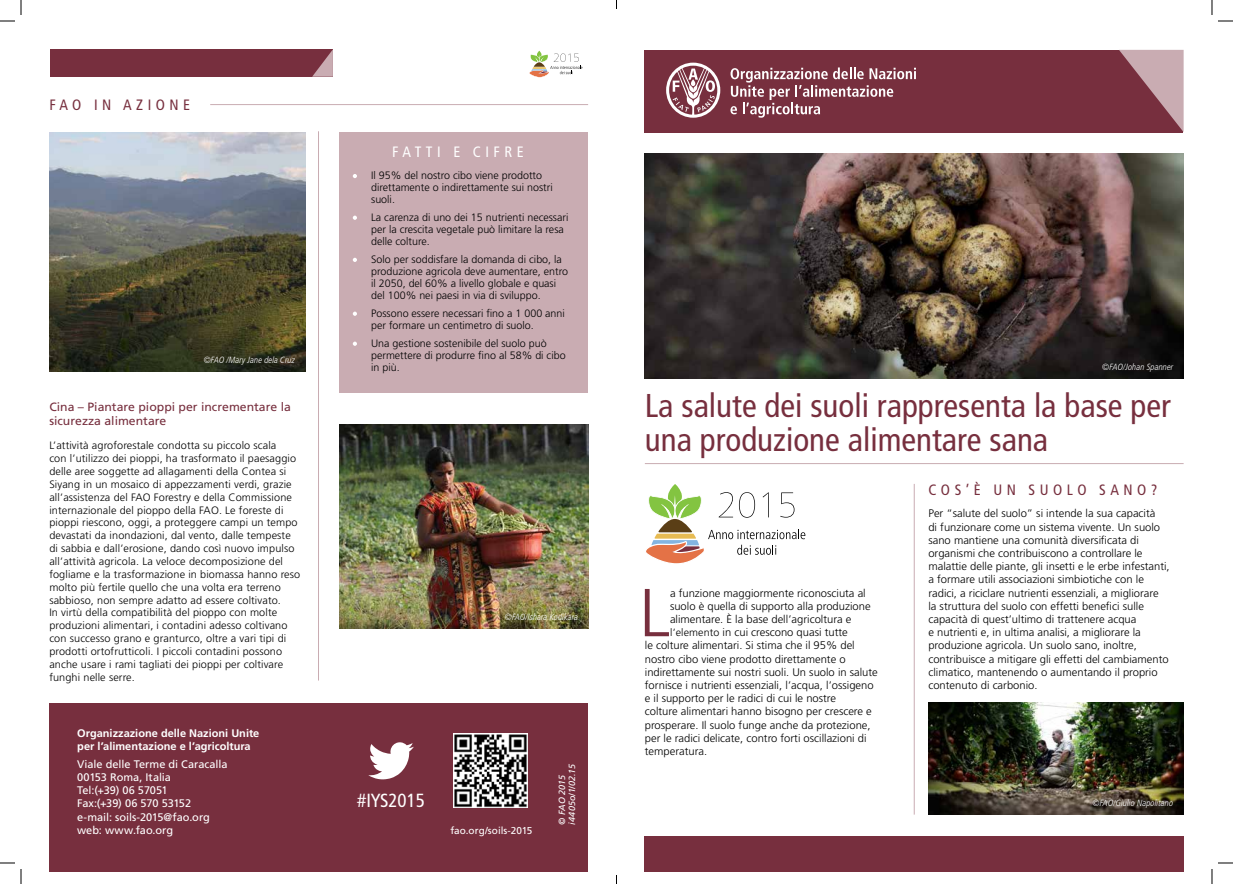
<style>
.page{position:relative;width:1233px;height:884px;background:#fff}
.page>*{position:absolute;margin:0;border:0;box-sizing:border-box;transform-origin:0 0}
.t1{font:300 67.7px "Frutiger LT Pro";color:#772f3e}
.t2{font:condensed 33px/34px "Frutiger LT Pro";color:#772f3e}
.t3{font:condensed 19px "Frutiger LT Pro";color:#fff}
.t4{font:condensed 15px "Frutiger LT Pro";letter-spacing:.3em;color:#772f3e}
.t5{font:condensed 15px "Frutiger LT Pro";letter-spacing:.3em;color:#fff}
.t6{font:12px/14.4px "Frutiger LT Pro";color:#772f3e}
.t7{font:300 11px/13.2px "Frutiger LT Pro";color:#000}
.t8{font:11px/13.2px "Frutiger LT Std";letter-spacing:-.005em;color:#fff}
.t9{font:700 11px/13.2px "Frutiger LT Std";color:#fff}
.t10{font:300 10.7px/12.8px "Frutiger LT Pro";letter-spacing:.01em;color:#000}
.t11{font:10px "Frutiger LT Std";color:#fff}
.t12{font:italic 300 condensed 9px "Frutiger LT Pro";color:#fff}
.t13{font:italic 9px/10px "Frutiger LT Std";letter-spacing:.005em;color:#fff}
.s1{font-size:10.5px}
</style>
<div class="page">
<div style="left:339px;top:132px;width:249px;height:260px;background:#c9acb2"></div>
<img style="left:645px;top:153px;width:538px;height:225px">
<div style="left:645px;top:50px;width:538px;height:82px;background:#772f3e"></div>
<hr style="left:645px;top:463px;width:538px;height:1px;background:#c9acb2">
<svg style="left:1119px;top:50px;width:64px;height:81px"></svg>
<div style="left:645px;top:836px;width:539px;height:35px;background:#772f3e"></div>
<img style="left:49px;top:132px;width:256px;height:240px">
<img style="left:339px;top:424px;width:249px;height:204px">
<svg style="left:353px;top:174px;width:4px;height:4px"></svg>
<svg style="left:353px;top:258px;width:4px;height:4px"></svg>
<svg style="left:353px;top:216px;width:4px;height:4px"></svg>
<svg style="left:353px;top:312px;width:4px;height:4px"></svg>
<svg style="left:353px;top:342px;width:4px;height:4px"></svg>
<div style="left:49px;top:703px;width:539px;height:168px;background:#772f3e"></div>
<img style="left:453px;top:733px;width:75px;height:75px">
<div style="left:50px;top:49px;width:283px;height:28px;background:#772f3e"></div>
<svg style="left:312px;top:49px;width:21px;height:28px"></svg>
<hr style="left:914px;top:484px;width:1px;height:331px;background:#c9acb2">
<hr style="left:318px;top:131px;width:1px;height:549px;background:#c9acb2">
<svg style="left:368px;top:742px;width:46px;height:37px"></svg>
<hr style="left:210px;top:104px;width:378px;height:1px;background:#c9acb2">
<img style="left:929px;top:703px;width:254px;height:112px">
<svg style="left:666px;top:63px;width:54px;height:55px"></svg>
<svg style="left:730px;top:67px;width:186px;height:51px"></svg>
<svg style="left:529px;top:51px;width:53px;height:26px"></svg>
<svg style="left:646px;top:484px;width:159px;height:80px"></svg>
<svg style="left:1218px;top:20px;width:15px;height:2px"></svg>
<svg style="left:1218px;top:862px;width:15px;height:2px"></svg>
<svg style="left:0;top:0;width:22px;height:22px"></svg>
<svg style="left:0;top:862px;width:22px;height:22px"></svg>
<svg style="left:1211px;top:0;width:1px;height:15px"></svg>
<svg style="left:1211px;top:869px;width:1px;height:15px"></svg>
<h3 class="t4" style="left:49px;top:96px;width:22px">FAO</h3>
<h3 class="t4" style="left:94px;top:96px;width:9px">IN</h3>
<h3 class="t4" style="left:123px;top:96px;width:36px">AZIONE</h3>
<p class="t12" style="left:204px;top:355px;width:93px">©FAO /Mary Jane dela Cruz</p>
<p class="t6" style="left:49px;top:400px;width:243px">Cina – Piantare pioppi per incrementare la sicurezza alimentare</p>
<p class="t10" style="left:49px;top:439px;width:252px">L’attività agroforestale condotta su piccolo scala<br>con l’utilizzo dei pioppi, ha trasformato il paesaggio delle aree soggette ad allagamenti della Contea si Siyang in un mosaico di appezzamenti verdi, grazie all’assistenza del FAO Forestry e della Commissione internazionale del pioppo della FAO. Le foreste di pioppi riescono, oggi, a proteggere campi un tempo devastati da inondazioni, dal vento, dalle tempeste di sabbia e dall’erosione, dando così nuovo impulso all’attività agricola. La veloce decomposizione del fogliame e la trasformazione in biomassa hanno reso molto più fertile quello che una volta era terreno sabbioso, non sempre adatto ad essere coltivato.<br>In virtù della compatibilità del pioppo con molte produzioni alimentari, i contadini adesso coltivano con successo grano e granturco, oltre a vari tipi di prodotti ortofrutticoli. I piccoli contadini possono anche usare i rami tagliati dei pioppi per coltivare funghi nelle serre.</p>
<p class="t9" style="left:77px;top:726px;width:184px">Organizzazione delle Nazioni Unite per l’alimentazione e l’agricoltura</p>
<p class="t8" style="left:77px;top:757px;width:152px">Viale delle Terme di Caracalla<br>00153 Roma, Italia<br>Tel:(+39) 06 57051<br>Fax:(+39) 06 570 53152 e-mail: soils-2015@fao.org web: www.fao.org</p>
<h3 class="t5" style="left:392px;top:143px;width:133px">Fatti e cif re</h3>
<p class="t10" style="left:371px;top:169px;width:183px;line-height:12px">Il 95% del nostro cibo viene prodotto direttamente o indirettamente sui nostri suoli.</p>
<p class="t10" style="left:371px;top:211px;width:199px;line-height:12px">La carenza di uno dei 15 nutrienti necessari per la crescita vegetale può limitare la resa delle colture.</p>
<p class="t10" style="left:371px;top:253px;width:198px;line-height:12px">Solo per soddisfare la domanda di cibo, la produzione agricola deve aumentare, entro il 2050, del 60% a livello globale e quasi del 100% nei paesi in via di sviluppo.</p>
<p class="t10" style="left:371px;top:307px;width:195px;line-height:12px">Possono essere necessari fino a 1 000 anni per formare un centimetro di suolo.</p>
<p class="t10" style="left:371px;top:337px;width:196px;line-height:12px">Una gestione sostenibile del suolo può permettere di produrre fino al 58% di cibo in più.</p>
<p class="t12" style="left:505px;top:611px;width:75px">©FAO/Ishara Kodikara</p>
<h3 class="t3" style="left:357px;top:789px;width:69px">#IYS2015</h3>
<p class="t11" style="left:450px;top:825px;width:83px">fao.org/soils-2015</p>
<p class="t13" style="left:557px;top:825px;width:62px;rotate:-90deg">© FAO 2015 i4405o/1/02.15</p>
<p class="t12" style="left:1102px;top:362px;width:73px">©FAO/Johan Spanner</p>
<h2 class="t2" style="left:645px;top:389px;width:527px">La salute dei suoli rappresenta la base per una produzione alimentare sana</h2>
<h1 class="t1" style="left:639px;top:573px;width:32px">L</h1>
<p class="t7" style="left:670px;top:586px;width:197px">a funzione maggiormente riconosciuta al</p>
<p class="t7" style="left:670px;top:599px;width:202px">suolo è quella di supporto alla produzione</p>
<p class="t7" style="left:670px;top:613px;width:183px">alimentare. È la base dell’agricoltura e</p>
<p class="t7" style="left:670px;top:626px;width:179px"><span class="s1">l’elemento</span> in cui crescono quasi tutte</p>
<p class="t7" style="left:645px;top:639px;width:211px">le colture alimentari. Si stima che il 95% del</p>
<p class="t7" style="left:645px;top:652px;width:202px">nostro cibo viene prodotto direttamente o</p>
<p class="t7" style="left:645px;top:665px;width:234px">indirettamente sui nostri suoli. Un suolo in salute</p>
<p class="t7" style="left:645px;top:679px;width:230px">fornisce i nutrienti essenziali, l’acqua, l’ossigeno</p>
<p class="t7" style="left:645px;top:692px;width:193px">e il supporto per le radici di cui le nostre</p>
<p class="t7" style="left:645px;top:705px;width:228px">colture alimentari hanno bisogno per crescere e</p>
<p class="t7" style="left:645px;top:718px;width:227px">prosperare. Il suolo funge anche da protezione,</p>
<p class="t7" style="left:645px;top:731px;width:223px">per le radici delicate, contro forti oscillazioni di</p>
<p class="t7" style="left:645px;top:745px;width:64px">temperatura.</p>
<h3 class="t4" style="left:928px;top:481px;width:231px">Cos’è un suolo sano?</h3>
<p class="t7" style="left:928px;top:507px;width:243px">Per “salute del suolo” si intende la sua capacità<br>di funzionare come un sistema vivente. Un suolo sano mantiene una comunità diversificata di organismi che contribuiscono a controllare le malattie delle piante, gli insetti e le erbe infestanti, a formare utili associazioni simbiotiche con le radici, a riciclare nutrienti essenziali, a migliorare<br>la struttura del suolo con effetti benefici sulle capacità di quest’ultimo di trattenere acqua<br>e nutrienti e, in ultima analisi, a migliorare la produzione agricola. Un suolo sano, inoltre, contribuisce a mitigare gli effetti del cambiamento climatico, mantenendo o aumentando il proprio contenuto di carbonio.</p>
<p class="t12" style="left:1092px;top:797px;width:82px">©FAO/Giulio Napolitano</p>
</div>
